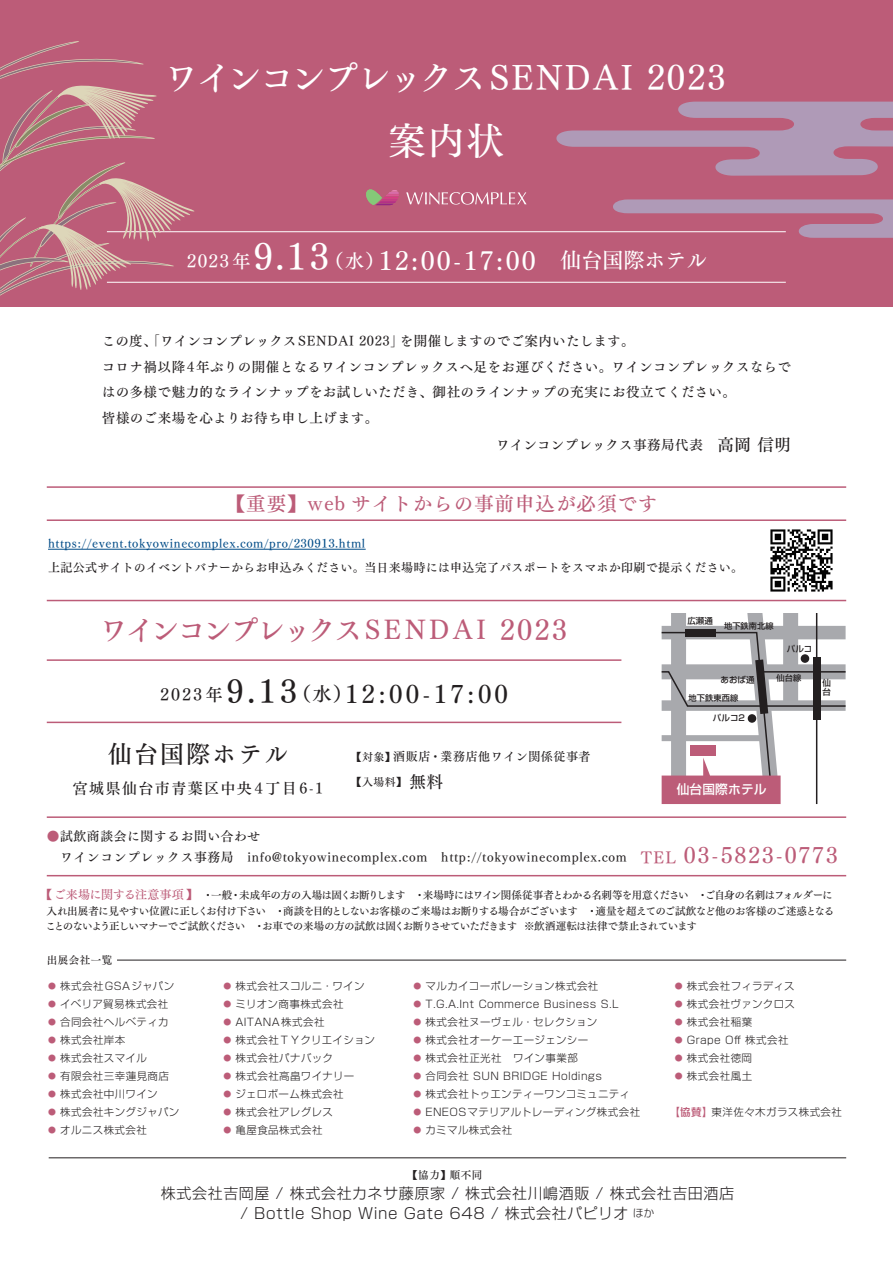
<style>
.page{position:relative;width:893px;height:1263px;background:#fff}
.page>*{position:absolute;margin:0;border:0;box-sizing:border-box;transform-origin:0 0}
.t1{font:37.5px "Tsuku Min Pro D";color:#fff}
.t2{font:34.5px "Tsuku Min Pro D";letter-spacing:.005em;color:#fff}
.t3{font:28.5px "Tsuku Min Pro D";letter-spacing:-.07em;color:#bc5c78}
.t4{font:26.1px "Tsuku Min Pro D";letter-spacing:.075em;color:#fff}
.t5{font:25.2px "Tsuku Min Pro D";letter-spacing:.12em;color:#231f20}
.t6{font:24px "Tsuku Min Pro D";letter-spacing:.085em;color:#231f20}
.t7{font:19.5px "Tsuku Min Pro D";letter-spacing:.05em;color:#bc5c78}
.t8{font:300 15px/19.5px "Shin Go Pro";letter-spacing:.04em;color:#231f20;text-align:center}
.t9{font:15px "Tsuku Min Pro D";letter-spacing:.095em;color:#231f20}
.t10{font:13.5px/25.5px "Tsuku Min Pro D";letter-spacing:.025em;color:#231f20}
.t11{font:12.75px/21.3px "Tsuku Min Pro D";letter-spacing:.05em;color:#231f20}
.t12{font:500 12.75px "Shin Go Pro";letter-spacing:.015em;color:#fff}
.t13{font:12px "Tsuku Min Pro D";letter-spacing:.02em;color:#231f20}
.t14{font:12px "Tsuku Min Pro D";letter-spacing:.05em;color:#004b87}
.t15{font:12px "Tsuku Min Pro D";letter-spacing:.045em;color:#231f20}
.t16{font:10.8px "Tsuku Min Pro D";color:#231f20}
.t17{font:300 10.5px "Shin Go Pro";letter-spacing:.035em;color:#231f20}
.t18{font:10.5px/15.5px "Tsuku Min Pro D";letter-spacing:-.055em;color:#231f20}
.t19{font:500 8.55px/8.6px "Shin Go Pro";letter-spacing:.015em;color:#231f20}
.t20{font:500 8.25px "Shin Go Pro";letter-spacing:.015em;color:#231f20}
.s1{font-size:18px}
.s2{font-size:36.9px}
.s3{font-size:19.05px}
.s4{font-size:21px}
.s5{font-size:16.5px}
.s6{font-size:27px}
.s7{font-size:16.8px}
.s8{font-size:32.4px}
.s9{font-size:19.2px}
.s10{font-size:10.8px}
.s11{color:#bc5c78}
.s12{font-size:16.65px;color:#bc5c78}
.s13{font-size:22.5px;color:#bc5c78}
.s14{font-size:12px;color:#bc5c78}
.s15{font-size:7.8px;color:#bc5c78}
.s16{font-weight:500;color:#bc5c78}
.s17{font-size:10.5px}
</style>
<div class="page">
<hr style="left:48px;top:549px;width:318px;height:1px;background:#004b87">
<img style="left:770px;top:529px;width:63px;height:63px">
<div style="left:0;top:0;width:893px;height:306px;background:#bc5c78"></div>
<svg style="left:549px;top:102px;width:344px;height:136px"></svg>
<hr style="left:47px;top:816px;width:799px;height:2px;background:#bc5c78">
<hr style="left:107px;top:282px;width:679px;height:1px;background:#fff">
<svg style="left:366px;top:189px;width:33px;height:16px"></svg>
<svg style="left:406px;top:192px;width:121px;height:13px"></svg>
<hr style="left:47px;top:486px;width:799px;height:2px;background:#bc5c78">
<hr style="left:47px;top:519px;width:799px;height:2px;background:#bc5c78">
<hr style="left:47px;top:600px;width:799px;height:1px;background:#bc5c78">
<hr style="left:117px;top:960px;width:729px;height:1px;background:#231f20">
<hr style="left:107px;top:231px;width:679px;height:1px;background:#fff">
<hr style="left:47px;top:875px;width:799px;height:1px;background:#bc5c78">
<hr style="left:47px;top:722px;width:574px;height:1px;background:#bc5c78">
<hr style="left:47px;top:659px;width:574px;height:2px;background:#bc5c78">
<svg style="left:660px;top:599px;width:187px;height:205px"></svg>
<hr style="left:761px;top:671px;width:85px;height:2px;background:#231f20">
<div style="left:662px;top:607px;width:184px;height:6px;background:#fff"></div>
<svg style="left:0;top:41px;width:196px;height:266px"></svg>
<hr style="left:49px;top:1157px;width:797px;height:1px;background:#231f20">
<h2 class="t2" style="left:164px;top:48px;width:563px">ワインコンプレックスSENDAI 2023</h2>
<h1 class="t1" style="left:388px;top:108px;width:118px">案内状</h1>
<h3 class="t4" style="left:187px;top:238px;width:522px"><span class="s1">2023年</span><span class="s2">9.13</span><span class="s3">（水）</span>12:00-17:00 <span class="s4">仙台国際ホテル</span></h3>
<p class="t10" style="left:102px;top:327px;width:691px">この度、「ワインコンプレックスSENDAI 2023」を開催しますのでご案内いたします。<br>コロナ禍以降4年ぶりの開催となるワインコンプレックスへ足をお運びください。ワインコンプレックスならではの多様で魅力的なラインナップをお試しいただき、御社のラインナップの充実にお役立てください。<br>皆様のご来場を心よりお待ち申し上げます。</p>
<p class="t10" style="left:496px;top:430px;width:296px">ワインコンプレックス事務局代表　<span class="s5">高岡 信明</span></p>
<h3 class="t7" style="left:226px;top:486px;width:433px">【重要】web サイトからの事前申込が必須です</h3>
<p class="t14" style="left:48px;top:533px;width:319px">https://event.tokyowinecomplex.com/pro/230913.html</p>
<p class="t13" style="left:48px;top:557px;width:697px">上記公式サイトのイベントバナーからお申込みください。当日来場時には申込完了パスポートをスマホか印刷で提示ください。</p>
<h3 class="t3" style="left:99px;top:605px;width:469px">ワインコンプレックス<span class="s6">SENDAI</span> 2023</h3>
<h3 class="t5" style="left:160px;top:671px;width:349px"><span class="s7">2023年</span><span class="s8">9.13</span><span class="s9">（水）</span>12:00-17:00</h3>
<h3 class="t6" style="left:108px;top:732px;width:181px">仙台国際ホテル</h3>
<h3 class="t9" style="left:73px;top:774px;width:252px">宮城県仙台市青葉区中央4丁目6-1</h3>
<p class="t15" style="left:351px;top:746px;width:241px"><span class="s10">【対象】</span>酒販店・業務店他ワイン関係従事者</p>
<p class="t16" style="left:351px;top:772px;width:94px">【入場料】 <span class="s5">無料</span></p>
<p class="t19" style="left:687px;top:616px;width:27px">広瀬通</p>
<p class="t20" style="left:724px;top:619px;width:51px">地下鉄南北線</p>
<p class="t19" style="left:787px;top:643px;width:27px">パルコ</p>
<p class="t20" style="left:776px;top:671px;width:26px">仙台線</p>
<p class="t19" style="left:720px;top:674px;width:36px">あおば通</p>
<p class="t19" style="left:823px;top:678px;width:10px">仙台</p>
<p class="t20" style="left:689px;top:691px;width:51px">地下鉄東西線</p>
<p class="t19" style="left:713px;top:713px;width:34px">パルコ2</p>
<p class="t12" style="left:677px;top:779px;width:91px">仙台国際ホテル</p>
<p class="t11" style="left:47px;top:824px;width:793px"><span class="s11">●</span>試飲商談会に関するお問い合わせ<br>　ワインコンプレックス事務局 info@tokyowinecomplex.com http://tokyowinecomplex.com <span class="s12">TEL</span> <span class="s13">03-5823-0773</span></p>
<p class="t18" style="left:45px;top:886px;width:790px;text-indent:-5px"><span class="s14">【ご来場に関する注意事項】　</span>・一般・未成年の方の入場は固くお断りします　・来場時にはワイン関係従事者とわかる名刺等を用意ください　・ご自身の名刺はフォルダーに入れ出展者に見やすい位置に正しくお付け下さい　・商談を目的としないお客様のご来場はお断りする場合がございます　・適量を超えてのご試飲など他のお客様のご迷惑となることのないよう正しいマナーでご試飲ください　・お車での来場の方の試飲は固くお断りさせていただきます ※飲酒運転は法律で禁止されています</p>
<p class="t18" style="left:47px;top:951px;width:67px">出展会社一覧</p>
<p class="t17" style="left:48px;top:977px;width:128px"><span class="s15">●</span> 株式会社GSAジャパン</p>
<p class="t17" style="left:48px;top:995px;width:122px"><span class="s15">●</span> イベリア貿易株式会社</p>
<p class="t17" style="left:48px;top:1013px;width:122px"><span class="s15">●</span> 合同会社ヘルベティカ</p>
<p class="t17" style="left:48px;top:1031px;width:79px"><span class="s15">●</span> 株式会社岸本</p>
<p class="t17" style="left:48px;top:1049px;width:100px"><span class="s15">●</span> 株式会社スマイル</p>
<p class="t17" style="left:48px;top:1067px;width:123px"><span class="s15">●</span> 有限会社三幸蓮見商店</p>
<p class="t17" style="left:48px;top:1085px;width:111px"><span class="s15">●</span> 株式会社中川ワイン</p>
<p class="t17" style="left:48px;top:1103px;width:133px"><span class="s15">●</span> 株式会社キングジャパン</p>
<p class="t17" style="left:48px;top:1121px;width:101px"><span class="s15">●</span> オルニス株式会社</p>
<p class="t17" style="left:223px;top:977px;width:143px"><span class="s15">●</span> 株式会社スコルニ・ワイン</p>
<p class="t17" style="left:223px;top:995px;width:122px"><span class="s15">●</span> ミリオン商事株式会社</p>
<p class="t17" style="left:223px;top:1013px;width:103px"><span class="s15">●</span> AITANA株式会社</p>
<p class="t17" style="left:223px;top:1031px;width:153px"><span class="s15">●</span> 株式会社ＴＹクリエイション</p>
<p class="t17" style="left:223px;top:1049px;width:111px"><span class="s15">●</span> 株式会社パナバック</p>
<p class="t17" style="left:223px;top:1067px;width:133px"><span class="s15">●</span> 株式会社高畠ワイナリー</p>
<p class="t17" style="left:223px;top:1085px;width:122px"><span class="s15">●</span> ジェロボーム株式会社</p>
<p class="t17" style="left:223px;top:1103px;width:111px"><span class="s15">●</span> 株式会社アレグレス</p>
<p class="t17" style="left:223px;top:1121px;width:101px"><span class="s15">●</span> 亀屋食品株式会社</p>
<p class="t17" style="left:413px;top:977px;width:187px"><span class="s15">●</span> マルカイコーポレーション株式会社</p>
<p class="t17" style="left:413px;top:995px;width:207px"><span class="s15">●</span> T.G.A.Int Commerce Business S.L</p>
<p class="t17" style="left:413px;top:1013px;width:185px"><span class="s15">●</span> 株式会社ヌーヴェル・セレクション</p>
<p class="t17" style="left:413px;top:1031px;width:176px"><span class="s15">●</span> 株式会社オーケーエージェンシー</p>
<p class="t17" style="left:413px;top:1049px;width:166px"><span class="s15">●</span> 株式会社正光社　ワイン事業部</p>
<p class="t17" style="left:413px;top:1067px;width:190px"><span class="s15">●</span> 合同会社 SUN BRIDGE Holdings</p>
<p class="t17" style="left:413px;top:1085px;width:218px"><span class="s15">●</span> 株式会社トゥエンティーワンコミュニティ</p>
<p class="t17" style="left:413px;top:1103px;width:228px"><span class="s15">●</span> ENEOSマテリアルトレーディング株式会社</p>
<p class="t17" style="left:413px;top:1121px;width:100px"><span class="s15">●</span> カミマル株式会社</p>
<p class="t17" style="left:675px;top:977px;width:122px"><span class="s15">●</span> 株式会社フィラディス</p>
<p class="t17" style="left:675px;top:995px;width:122px"><span class="s15">●</span> 株式会社ヴァンクロス</p>
<p class="t17" style="left:675px;top:1013px;width:79px"><span class="s15">●</span> 株式会社稲葉</p>
<p class="t17" style="left:675px;top:1031px;width:115px"><span class="s15">●</span> Grape Off 株式会社</p>
<p class="t17" style="left:675px;top:1049px;width:79px"><span class="s15">●</span> 株式会社徳岡</p>
<p class="t17" style="left:675px;top:1067px;width:79px"><span class="s15">●</span> 株式会社風土</p>
<p class="t17" style="left:669px;top:1103px;width:174px"><span class="s16">【協賛】</span>東洋佐々木ガラス株式会社</p>
<p class="t18" style="left:407px;top:1166px;width:77px">【協力】順不同</p>
<h3 class="t8" style="left:161px;top:1182px;width:575px">株式会社吉岡屋 / 株式会社カネサ藤原家 / 株式会社川嶋酒販 / 株式会社吉田酒店/ Bottle Shop Wine Gate 648 / 株式会社パピリオ <span class="s17">ほか</span></h3>
</div>
